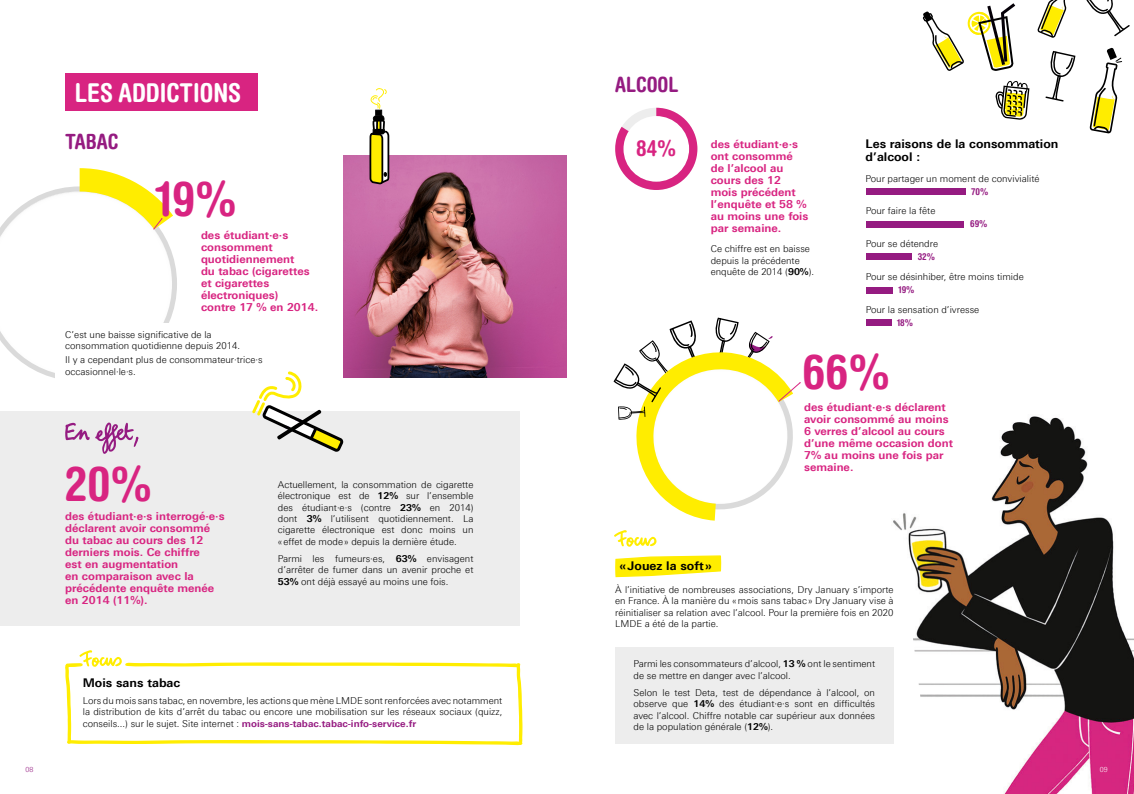
<style>
.page{position:relative;width:1134px;height:794px;background:#fff}
.page>*{position:absolute;margin:0;border:0;box-sizing:border-box;transform-origin:0 0}
.t1{font:700 condensed 48px "Helvetica Rounded LT Std";color:#d82481}
.t2{font:700 condensed 26px "Helvetica Rounded LT Std";color:#fff}
.t3{font:700 condensed 22px "Helvetica Rounded LT Std";color:#d82481}
.t4{font:700 condensed 21px "Helvetica Rounded LT Std";color:#951b81}
.t5{font:700 12px/13px "Univers Next W01";color:#000}
.t6{font:700 11px/12px "Univers Next W01";color:#d82481}
.t7{font:300 9.5px/11.4px "Univers Next W01";color:#000;text-align:justify}
.t8{font:700 condensed 9.5px "Helvetica Rounded LT Std";color:#951b81}
.t9{font:300 7px "Univers Next W01";color:#951b81}
.t10{font:300 7px "Univers Next W01";color:#fff}
.s1{font-weight:700}
.s2{font-weight:700;color:#951b81}
</style>
<div class="page">
<img style="left:893px;top:416px;width:241px;height:378px">
<div style="left:0;top:411px;width:520px;height:214px;background:#ededed"></div>
<div style="left:65px;top:73px;width:193px;height:37px;background:#d82481"></div>
<img style="left:344px;top:156px;width:223px;height:221px">
<svg style="left:0;top:168px;width:177px;height:210px"></svg>
<svg style="left:65px;top:422px;width:74px;height:32px"></svg>
<div style="left:55px;top:323px;width:141px;height:64px;background:#fff"></div>
<svg style="left:252px;top:371px;width:92px;height:81px"></svg>
<svg style="left:615px;top:108px;width:82px;height:82px"></svg>
<div style="left:866px;top:188px;width:99px;height:7px;background:#951b81"></div>
<div style="left:866px;top:221px;width:98px;height:6px;background:#951b81"></div>
<div style="left:866px;top:253px;width:46px;height:7px;background:#951b81"></div>
<div style="left:866px;top:287px;width:27px;height:6px;background:#951b81"></div>
<div style="left:866px;top:319px;width:26px;height:7px;background:#951b81"></div>
<svg style="left:369px;top:88px;width:20px;height:96px"></svg>
<svg style="left:1037px;top:0;width:30px;height:38px"></svg>
<svg style="left:1089px;top:48px;width:33px;height:85px"></svg>
<svg style="left:1045px;top:51px;width:30px;height:51px"></svg>
<svg style="left:1086px;top:0;width:44px;height:36px"></svg>
<svg style="left:995px;top:80px;width:34px;height:40px"></svg>
<svg style="left:923px;top:3px;width:92px;height:68px"></svg>
<svg style="left:613px;top:317px;width:188px;height:203px"></svg>
<svg style="left:64px;top:625px;width:459px;height:121px"></svg>
<div style="left:615px;top:647px;width:279px;height:97px;background:#ededed"></div>
<svg style="left:615px;top:555px;width:107px;height:23px"></svg>
<svg style="left:614px;top:530px;width:43px;height:17px"></svg>
<h2 class="t2" style="left:75px;top:77px;width:168px">LES ADDICTIONS</h2>
<h3 class="t4" style="left:65px;top:128px;width:54px">TABAC</h3>
<h1 class="t1" style="left:156px;top:170px;width:82px">19%</h1>
<p class="t6" style="left:201px;top:229px;width:119px">des étudiant·e·s consomment quotidiennement<br>du tabac (cigarettes et cigarettes électroniques)<br>contre 17 % en 2014.</p>
<p class="t7" style="left:65px;top:329px;width:176px">C’est une baisse significative de la consommation quotidienne depuis 2014.</p>
<p class="t7" style="left:65px;top:354px;width:199px">Il y a cependant plus de consommateur·trice·s occasionnel·le·s.</p>
<h1 class="t1" style="left:64px;top:454px;width:89px">20%</h1>
<p class="t6" style="left:65px;top:510px;width:161px">des étudiant·e·s interrogé·e·s déclarent avoir consommé du tabac au cours des 12 derniers mois. Ce chiffre<br>est en augmentation<br>en comparaison avec la précédente enquête menée en 2014 (11%).</p>
<p class="t7" style="left:278px;top:478px;width:197px">Actuellement, la consommation de cigarette électronique est de <span class="s1">12%</span> sur l’ensemble des étudiant·e·s (contre <span class="s1">23%</span> en 2014) dont <span class="s1">3%</span> l’utilisent quotidiennement. La cigarette électronique est donc moins un «effet de mode» depuis la dernière étude.</p>
<p class="t7" style="left:278px;top:553px;width:197px">Parmi les fumeurs·es, <span class="s1">63%</span> envisagent d’arrêter de fumer dans un avenir proche et <span class="s1">53%</span> ont déjà essayé au moins une fois.</p>
<p class="t5" style="left:83px;top:676px;width:99px">Mois sans tabac</p>
<p class="t7" style="left:83px;top:694px;width:421px">Lors du mois sans tabac, en novembre, les actions que mène LMDE sont renforcées avec notamment la distribution de kits d’arrêt du tabac ou encore une mobilisation sur les réseaux sociaux (quizz, conseils...) sur le sujet. Site internet : <span class="s2">mois-sans-tabac.tabac-info-service.fr</span></p>
<h3 class="t4" style="left:615px;top:72px;width:65px">ALCOOL</h3>
<h3 class="t3" style="left:636px;top:135px;width:42px">84%</h3>
<p class="t6" style="left:711px;top:138px;width:99px">des étudiant·e·s ont consommé de l’alcool au cours des 12 mois précédent l’enquête et 58 % au moins une fois par semaine.</p>
<p class="t5" style="left:866px;top:137px;width:194px">Les raisons de la consommation d’alcool :</p>
<p class="t7" style="left:866px;top:172px;width:175px">Pour partager un moment de convivialité</p>
<p class="t7" style="left:866px;top:205px;width:71px">Pour faire la fête</p>
<p class="t8" style="left:971px;top:185px;width:19px">70%</p>
<p class="t8" style="left:970px;top:218px;width:19px">69%</p>
<p class="t7" style="left:866px;top:238px;width:74px">Pour se détendre</p>
<p class="t8" style="left:918px;top:251px;width:19px">32%</p>
<p class="t7" style="left:866px;top:271px;width:159px">Pour se désinhiber, être moins timide</p>
<p class="t8" style="left:898px;top:284px;width:17px">19%</p>
<p class="t7" style="left:866px;top:304px;width:115px">Pour la sensation d’ivresse</p>
<p class="t8" style="left:897px;top:317px;width:17px">18%</p>
<h1 class="t1" style="left:802px;top:342px;width:89px">66%</h1>
<p class="t6" style="left:804px;top:401px;width:150px">des étudiant·e·s déclarent avoir consommé au moins<br>6 verres d’alcool au cours d’une même occasion dont<br>7% au moins une fois par semaine.</p>
<p class="t7" style="left:711px;top:243px;width:105px;text-align:left">Ce chiffre est en baisse depuis la précédente enquête de 2014 (<span class="s1">90%</span>).</p>
<p class="t5" style="left:619px;top:559px;width:94px">«Jouez la soft»</p>
<p class="t7" style="left:615px;top:583px;width:280px">À l’initiative de nombreuses associations, Dry January s’importe en France. À la manière du «mois sans tabac» Dry January vise à réinitialiser sa relation avec l’alcool. Pour la première fois en 2020<br>LMDE a été de la partie.</p>
<p class="t7" style="left:633px;top:658px;width:243px">Parmi les consommateurs d’alcool, <span class="s1">13 %</span> ont le sentiment de se mettre en danger avec l’alcool.</p>
<p class="t7" style="left:633px;top:686px;width:243px">Selon le test Deta, test de dépendance à l’alcool, on observe que <span class="s1">14%</span> des étudiant·e·s sont en difficultés avec l’alcool. Chiffre notable car supérieur aux données de la population générale (<span class="s1">12%</span>).</p>
<p class="t9" style="left:26px;top:765px;width:9px">08</p>
<p class="t10" style="left:1100px;top:765px;width:9px">09</p>
</div>
